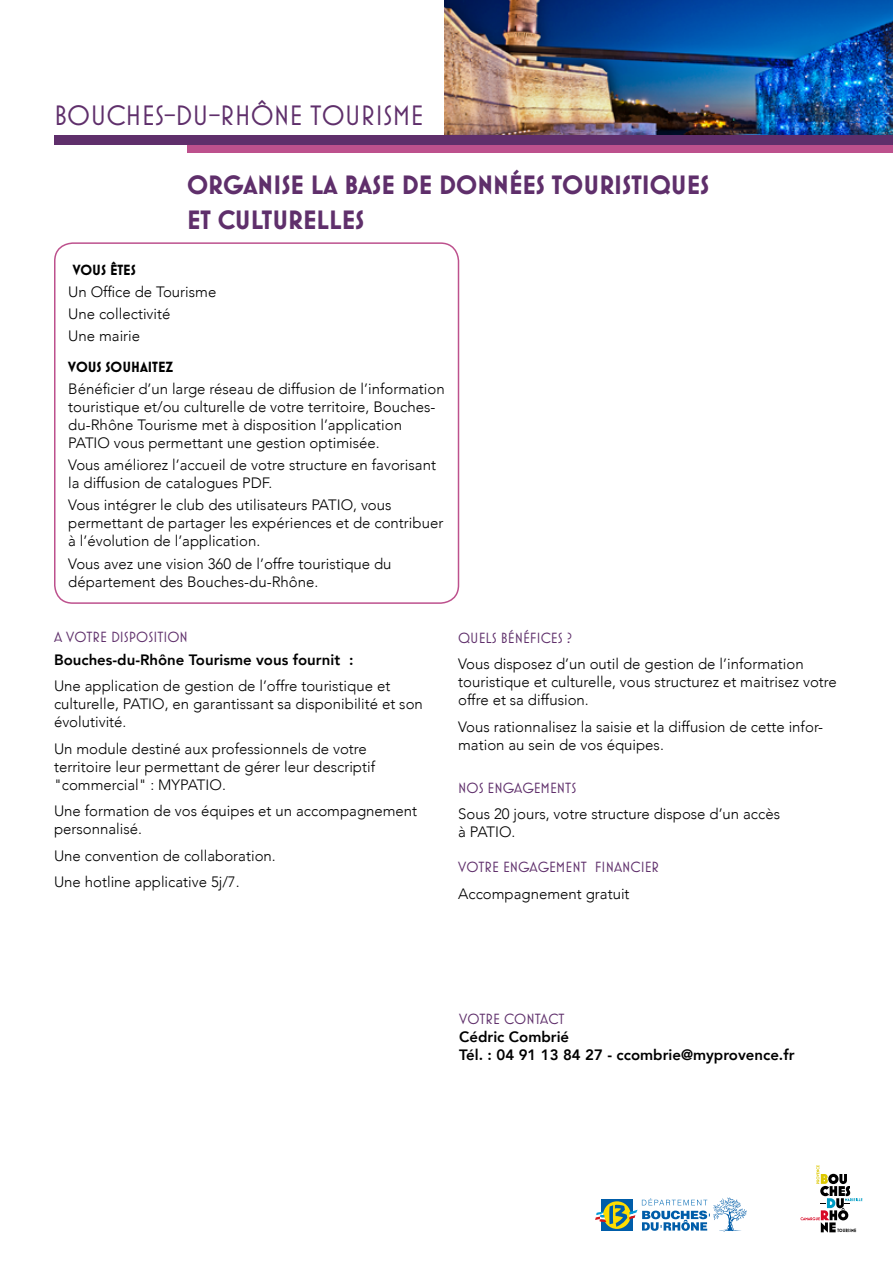
<style>
.page{position:relative;width:893px;height:1263px;background:#fff}
.page>*{position:absolute;margin:0;border:0;box-sizing:border-box;transform-origin:0 0}
.t1{font:28.5px "Mostra One";color:#5f2f6b}
.t2{font:700 27px/34.5px "Mostra One";color:#5f2f6b}
.t3{font:300 15px/18px "Avenir";color:#000}
.t4{font:800 15px/18px "Avenir";color:#000}
.t5{font:15px "Mostra One";color:#5f2f6b}
.t6{font:700 15px "Mostra One";color:#000}
.t7{font:700 4.8px "Mostra One";letter-spacing:.035em;color:#000;scale:.9 1}
</style>
<div class="page">
<svg style="left:595px;top:1197px;width:152px;height:35px"></svg>
<svg style="left:800px;top:1165px;width:62px;height:67px"></svg>
<div style="left:187px;top:144px;width:706px;height:8px;background:#bd518d"></div>
<img style="left:444px;top:0;width:449px;height:135px">
<div style="left:54px;top:135px;width:839px;height:10px;background:#5f2f6b"></div>
<div style="left:54px;top:242px;width:405px;height:362px;border:2px solid #bd518d;border-radius:18px"></div>
<h1 class="t1" style="left:54px;top:100px;width:371px">BOUCHES-DU-RHÔNE TOURISME</h1>
<h2 class="t2" style="left:187px;top:167px;width:524px">ORGANISE LA BASE DE DONNÉES TOURISTIQUES<br>ET CULTURELLES</h2>
<p class="t6" style="left:73px;top:261px;width:65px">VOUS ÊTES</p>
<p class="t3" style="left:68px;top:281px;width:150px;line-height:22.2px">Un Office de Tourisme<br>Une collectivité<br>Une mairie</p>
<p class="t6" style="left:68px;top:358px;width:107px">VOUS SOUHAITEZ</p>
<p class="t3" style="left:68px;top:380px;width:378px">Bénéficier d’un large réseau de diffusion de l’information touristique et/ou culturelle de votre territoire, Bouches&shy;du-Rhône Tourisme met à disposition l’application PATIO vous permettant une gestion optimisée.</p>
<p class="t3" style="left:68px;top:456px;width:369px">Vous améliorez l’accueil de votre structure en favorisant la diffusion de catalogues PDF.</p>
<p class="t3" style="left:68px;top:496px;width:377px">Vous intégrer le club des utilisateurs PATIO, vous permettant de partager les expériences et de contribuer à l’évolution de l’application.</p>
<p class="t3" style="left:68px;top:554px;width:325px">Vous avez une vision 360 de l’offre touristique du département des Bouches-du-Rhône.</p>
<p class="t5" style="left:54px;top:629px;width:135px">A VOTRE DISPOSITION</p>
<p class="t4" style="left:54px;top:650px;width:301px">Bouches-du-Rhône Tourisme vous fournit :</p>
<p class="t3" style="left:54px;top:677px;width:370px">Une application de gestion de l’offre touristique et culturelle, PATIO, en garantissant sa disponibilité et son évolutivité.</p>
<p class="t3" style="left:54px;top:739px;width:323px">Un module destiné aux professionnels de votre territoire leur permettant de gérer leur descriptif "commercial" : MYPATIO.</p>
<p class="t3" style="left:54px;top:802px;width:365px">Une formation de vos équipes et un accompagnement personnalisé.</p>
<p class="t3" style="left:54px;top:842px;width:223px;line-height:26.5px">Une convention de collaboration.<br>Une hotline applicative 5j/7.</p>
<p class="t5" style="left:458px;top:630px;width:115px">QUELS BÉNÉFICES ?</p>
<p class="t3" style="left:458px;top:655px;width:380px">Vous disposez d’un outil de gestion de l’information touristique et culturelle, vous structurez et maitrisez votre offre et sa diffusion.</p>
<p class="t3" style="left:458px;top:718px;width:366px">Vous rationnalisez la saisie et la diffusion de cette infor&shy;mation au sein de vos équipes.</p>
<p class="t5" style="left:458px;top:779px;width:120px">NOS ENGAGEMENTS</p>
<p class="t3" style="left:458px;top:805px;width:323px">Sous 20 jours, votre structure dispose d’un accès à PATIO.</p>
<p class="t5" style="left:458px;top:859px;width:202px">VOTRE ENGAGEMENT FINANCIER</p>
<p class="t3" style="left:458px;top:885px;width:173px">Accompagnement gratuit</p>
<p class="t5" style="left:459px;top:1011px;width:107px">VOTRE CONTACT</p>
<p class="t4" style="left:459px;top:1028px;width:337px">Cédric Combrié<br>Tél. : 04 91 13 84 27 - ccombrie@myprovence.fr</p>
<p class="t7" style="left:837px;top:1228px;width:22px">TOURISME</p>
</div>
